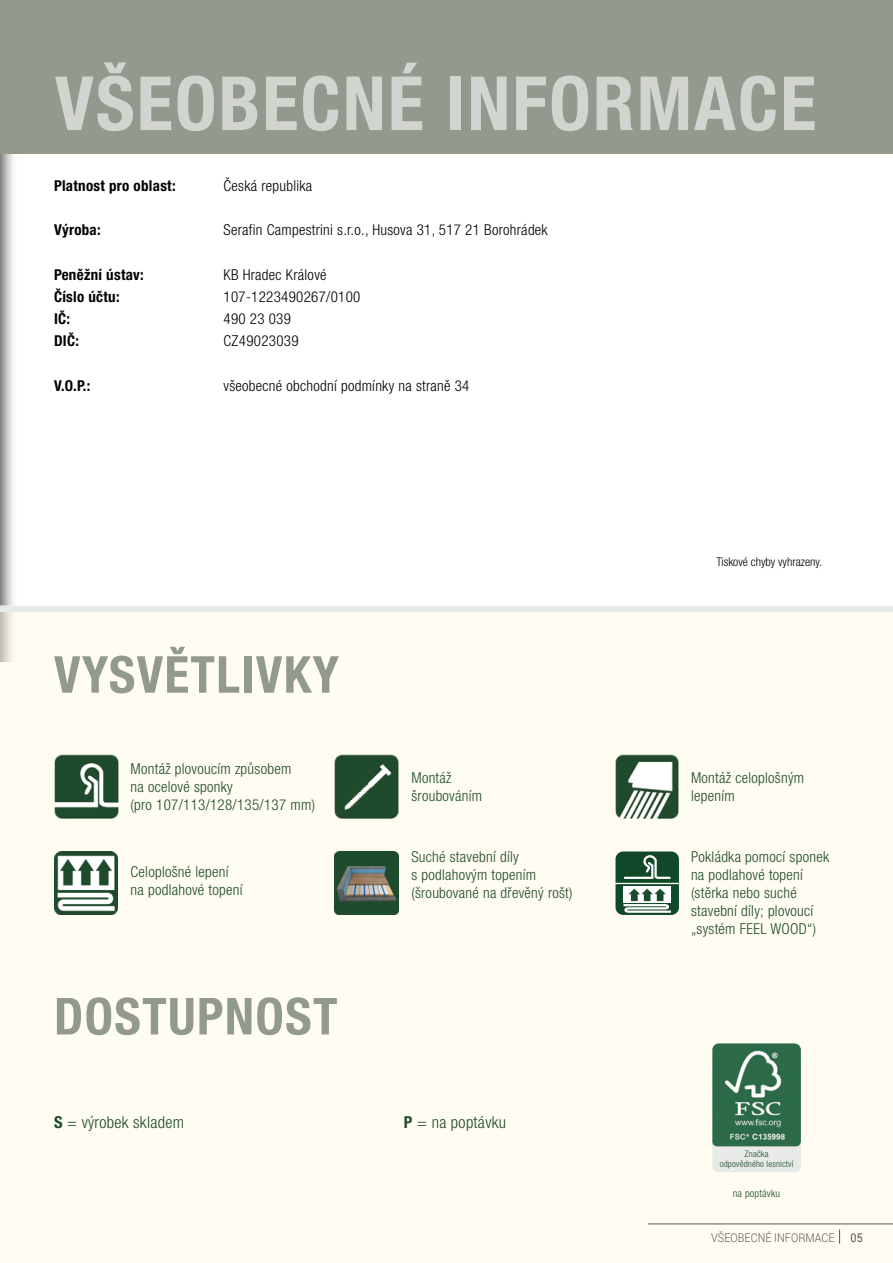
<style>
.page{position:relative;width:893px;height:1263px;background:#fff}
.page>*{position:absolute;margin:0;border:0;box-sizing:border-box;transform-origin:0 0}
.t1{font:700 condensed 75px "Helvetica Neue LT Pro";letter-spacing:.025em;color:#d2d4d0}
.t2{font:700 condensed 51px "Helvetica Neue LT Pro";letter-spacing:.025em;color:#919a8c}
.t3{font:300 condensed 16.5px "Helvetica Neue LT Pro";letter-spacing:.02em;color:#204a2c}
.t4{font:300 condensed 15px/18px "Helvetica Neue LT Pro";letter-spacing:.02em;color:#204a2c}
.t5{font:300 condensed 15px "Helvetica Neue LT Pro";letter-spacing:.02em;color:#000}
.t6{font:700 condensed 15px "Helvetica Neue LT Pro";letter-spacing:.02em;color:#000}
.t7{font:300 condensed 12px "Helvetica Neue LT Pro";color:#000}
.t8{font:300 12px "Roboto";color:#575756;scale:.9 1}
.t9{font:12px "Roboto";color:#575756;scale:.9 1}
.t10{font:300 condensed 10.5px "Helvetica Neue LT Pro";letter-spacing:.02em;color:#204a2c}
.t11{font:300 condensed 9px/10.8px "Helvetica Neue LT Pro";letter-spacing:.02em;color:#204a2c;text-align:center}
.s1{font-weight:700}
</style>
<div class="page">
<div style="left:0;top:0;width:17px;height:795px;background:#000;opacity:.75"></div>
<div style="left:0;top:605px;width:893px;height:658px;background:#fffcf1"></div>
<div style="left:0;top:606px;width:893px;height:6px;background:#e8eae7"></div>
<img style="left:335px;top:755px;width:63px;height:63px">
<img style="left:338px;top:760px;width:56px;height:53px">
<img style="left:615px;top:755px;width:64px;height:63px">
<img style="left:55px;top:755px;width:63px;height:63px">
<div style="left:0;top:0;width:893px;height:153px;background:#919a8c"></div>
<img style="left:335px;top:851px;width:63px;height:64px">
<img style="left:55px;top:852px;width:62px;height:62px">
<svg style="left:615px;top:851px;width:64px;height:64px"></svg>
<img style="left:712px;top:1043px;width:89px;height:129px">
<svg style="left:839px;top:1229px;width:1px;height:14px"></svg>
<hr style="left:648px;top:1224px;width:245px;height:1px;background:#575756">
<h1 class="t1" style="left:55px;top:58px;width:763px">VŠEOBECNÉ INFORMACE</h1>
<p class="t6" style="left:54px;top:176px;width:123px">Platnost pro oblast:</p>
<p class="t5" style="left:224px;top:177px;width:90px">Česká republika</p>
<p class="t6" style="left:54px;top:221px;width:48px">Výroba:</p>
<p class="t5" style="left:224px;top:221px;width:326px">Serafin Campestrini s.r.o., Husova 31, 517 21 Borohrádek</p>
<p class="t6" style="left:54px;top:265px;width:91px">Peněžní ústav:</p>
<p class="t5" style="left:224px;top:266px;width:105px">KB Hradec Králové</p>
<p class="t6" style="left:54px;top:287px;width:67px">Číslo účtu:</p>
<p class="t5" style="left:224px;top:288px;width:138px">107-1223490267/0100</p>
<p class="t6" style="left:54px;top:310px;width:18px">IČ:</p>
<p class="t5" style="left:224px;top:310px;width:69px">490 23 039</p>
<p class="t6" style="left:54px;top:332px;width:27px">DIČ:</p>
<p class="t5" style="left:224px;top:332px;width:77px">CZ49023039</p>
<p class="t6" style="left:54px;top:376px;width:38px">V.O.P.:</p>
<p class="t5" style="left:224px;top:377px;width:247px">všeobecné obchodní podmínky na straně 34</p>
<h2 class="t2" style="left:54px;top:644px;width:286px">VYSVĚTLIVKY</h2>
<p class="t7" style="left:716px;top:554px;width:107px">Tiskové chyby vyhrazeny.</p>
<p class="t4" style="left:131px;top:759px;width:186px">Montáž plovoucím způsobem<br>na ocelové sponky<br>(pro 107/113/128/135/137 mm)</p>
<p class="t4" style="left:131px;top:863px;width:113px">Celoplošné lepení na podlahové topení</p>
<h2 class="t2" style="left:54px;top:985px;width:285px">DOSTUPNOST</h2>
<p class="t4" style="left:411px;top:768px;width:72px">Montáž šroubováním</p>
<p class="t4" style="left:691px;top:768px;width:115px">Montáž celoplošným lepením</p>
<p class="t4" style="left:411px;top:847px;width:163px">Suché stavební díly<br>s podlahovým topením (šroubované na dřevěný rošt)</p>
<p class="t4" style="left:691px;top:847px;width:140px">Pokládka pomocí sponek na podlahové topení (stěrka nebo suché stavební díly; plovoucí „systém FEEL WOOD“)</p>
<p class="t3" style="left:54px;top:1112px;width:132px"><span class="s1">S</span> = výrobek skladem</p>
<p class="t3" style="left:404px;top:1112px;width:104px"><span class="s1">P</span> = na poptávku</p>
<p class="t11" style="left:720px;top:1148px;width:75px">Značka<br>odpovědného lesnictví</p>
<p class="t10" style="left:733px;top:1187px;width:49px">na poptávku</p>
<p class="t8" style="left:711px;top:1229px;width:139px">VŠEOBECNÉ INFORMACE</p>
<p class="t9" style="left:851px;top:1229px;width:15px">05</p>
</div>
